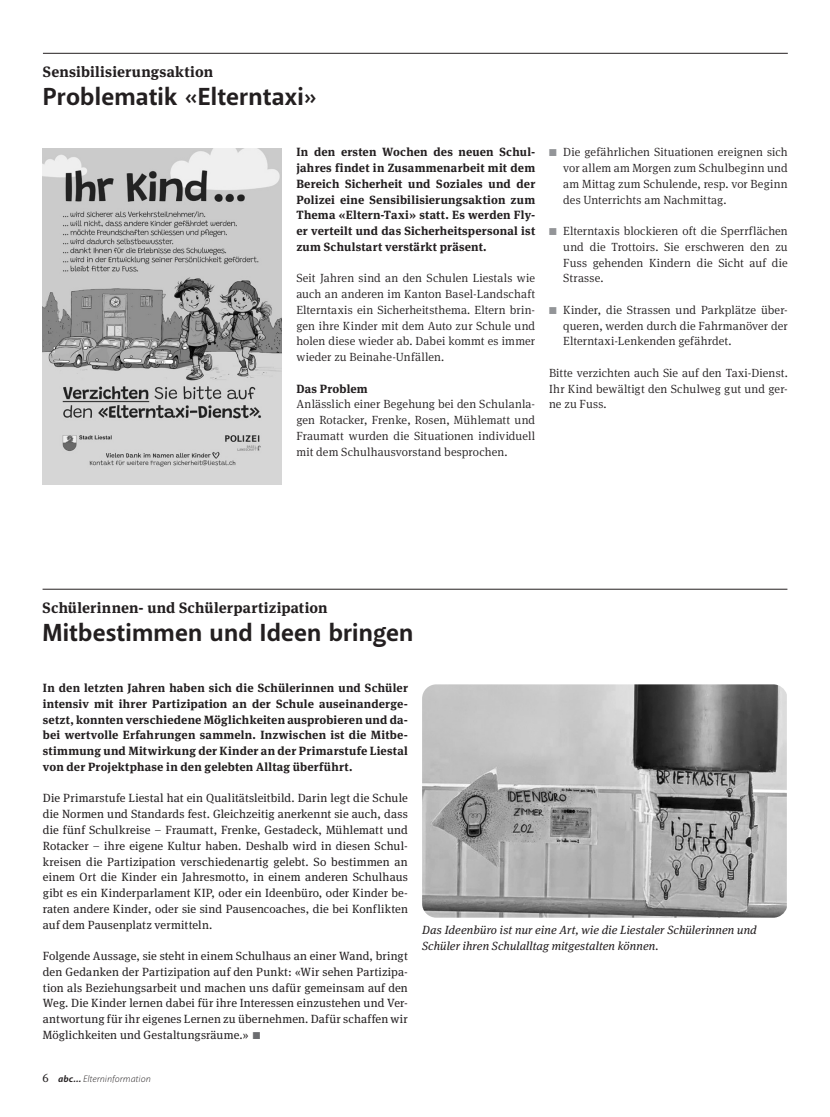
<style>
.page{position:relative;width:830px;height:1117px;background:#fff}
.page>*{position:absolute;margin:0;border:0;box-sizing:border-box;transform-origin:0 0}
.t1{font:700 25px "Akagi Pro";letter-spacing:.005em;color:#231f20}
.t2{font:700 15px "Meta Serif Pro";letter-spacing:.015em;color:#231f20}
.t3{font:11.88px/15.8px "Meta Serif Pro";letter-spacing:.01em;color:#231f20;text-align:justify}
.t4{font:300 11.88px/15.8px "Meta Serif Pro";letter-spacing:.005em;color:#231f20;text-align:justify}
.t5{font:700 11.88px/15.8px "Meta Serif Pro";letter-spacing:.015em;color:#231f20;text-align:justify}
.t6{font:italic 11.88px/15.8px "Meta Serif Pro";letter-spacing:.01em;color:#231f20}
.t7{font:italic 300 9.38px "Akagi Pro";letter-spacing:.015em;color:#231f20}
.s1{color:#939598}
.s2{color:#6c6d70}
.s3{font-family:"Meta Serif Pro";font-weight:400;font-style:normal;font-size:11.88px}
.s4{font-weight:700}
</style>
<div class="page">
<img style="left:422px;top:684px;width:364px;height:233px">
<img style="left:43px;top:148px;width:238px;height:336px">
<hr style="left:43px;top:589px;width:744px;height:1px;background:#231f20">
<hr style="left:43px;top:53px;width:744px;height:1px;background:#231f20">
<p class="t2" style="left:43px;top:60px;width:171px">Sensibilisierungsaktion</p>
<h1 class="t1" style="left:43px;top:81px;width:275px">Problematik «Elterntaxi»</h1>
<p class="t5" style="left:296px;top:143px;width:240px">In den ersten Wochen des neuen Schul&shy;jahres findet in Zusammenarbeit mit dem Bereich Sicherheit und Soziales und der Polizei eine Sensibilisierungsaktion zum Thema «Eltern-Taxi» statt. Es werden Fly&shy;er verteilt und das Sicherheitspersonal ist zum Schulstart verstärkt präsent.</p>
<p class="t4" style="left:296px;top:270px;width:240px">Seit Jahren sind an den Schulen Liestals wie auch an anderen im Kanton Basel-Landschaft Elterntaxis ein Sicherheitsthema. Eltern brin&shy;gen ihre Kinder mit dem Auto zur Schule und holen diese wieder ab. Dabei kommt es immer wieder zu Beinahe-Unfällen.</p>
<p class="t5" style="left:296px;top:379px;width:73px">Das Problem</p>
<p class="t4" style="left:296px;top:396px;width:240px">Anlässlich einer Begehung bei den Schulanla&shy;gen Rotacker, Frenke, Rosen, Mühlematt und Fraumatt wurden die Situationen individuell mit dem Schulhausvorstand besprochen.</p>
<p class="t4" style="left:563px;top:144px;width:226px;text-indent:-14px"><span class="s1">■</span> Die gefährlichen Situationen ereignen sich vor allem am Morgen zum Schulbeginn und am Mittag zum Schulende, resp. vor Beginn des Unterrichts am Nachmittag.</p>
<p class="t4" style="left:563px;top:222px;width:226px;text-indent:-14px"><span class="s1">■</span> Elterntaxis blockieren oft die Sperrflächen und die Trottoirs. Sie erschweren den zu Fuss gehenden Kindern die Sicht auf die Strasse.</p>
<p class="t4" style="left:563px;top:301px;width:226px;text-indent:-14px"><span class="s1">■</span> Kinder, die Strassen und Parkplätze über&shy;queren, werden durch die Fahrmanöver der Elterntaxi-Lenkenden gefährdet.</p>
<p class="t4" style="left:549px;top:364px;width:240px">Bitte verzichten auch Sie auf den Taxi-Dienst.<br>Ihr Kind bewältigt den Schulweg gut und ger&shy;ne zu Fuss.</p>
<p class="t2" style="left:43px;top:596px;width:286px">Schülerinnen- und Schülerpartizipation</p>
<h1 class="t1" style="left:43px;top:617px;width:372px">Mitbestimmen und Ideen bringen</h1>
<p class="t5" style="left:43px;top:679px;width:366px">In den letzten Jahren haben sich die Schülerinnen und Schüler intensiv mit ihrer Partizipation an der Schule auseinanderge&shy;setzt, konnten verschiedene Möglichkeiten ausprobieren und da&shy;bei wertvolle Erfahrungen sammeln. Inzwischen ist die Mitbe&shy;stimmung und Mitwirkung der Kinder an der Primarstufe Liestal von der Projektphase in den gelebten Alltag überführt.</p>
<p class="t3" style="left:43px;top:789px;width:366px">Die Primarstufe Liestal hat ein Qualitätsleitbild. Darin legt die Schule die Normen und Standards fest. Gleichzeitig anerkennt sie auch, dass die fünf Schulkreise – Fraumatt, Frenke, Gestadeck, Mühlematt und Rotacker – ihre eigene Kultur haben. Deshalb wird in diesen Schul&shy;kreisen die Partizipation verschiedenartig gelebt. So bestimmen an einem Ort die Kinder ein Jahresmotto, in einem anderen Schulhaus gibt es ein Kinderparlament KIP, oder ein Ideenbüro, oder Kinder be&shy;raten andere Kinder, oder sie sind Pausencoaches, die bei Konflikten auf dem Pausenplatz vermitteln.</p>
<p class="t3" style="left:43px;top:947px;width:366px">Folgende Aussage, sie steht in einem Schulhaus an einer Wand, bringt den Gedanken der Partizipation auf den Punkt: «Wir sehen Partizipa&shy;tion als Beziehungsarbeit und machen uns dafür gemeinsam auf den Weg. Die Kinder lernen dabei für ihre Interessen einzustehen und Ver&shy;antwortung für ihr eigenes Lernen zu übernehmen. Dafür schaffen wir Möglichkeiten und Gestaltungsräume.» <span class="s2">■</span></p>
<p class="t6" style="left:422px;top:921px;width:336px">Das Ideenbüro ist nur eine Art, wie die Liestaler Schülerinnen und<br>Schüler ihren Schulalltag mitgestalten können.</p>
<p class="t7" style="left:43px;top:1072px;width:110px"><span class="s3">6</span> <span class="s4">abc...</span> Elterninformation</p>
</div>
